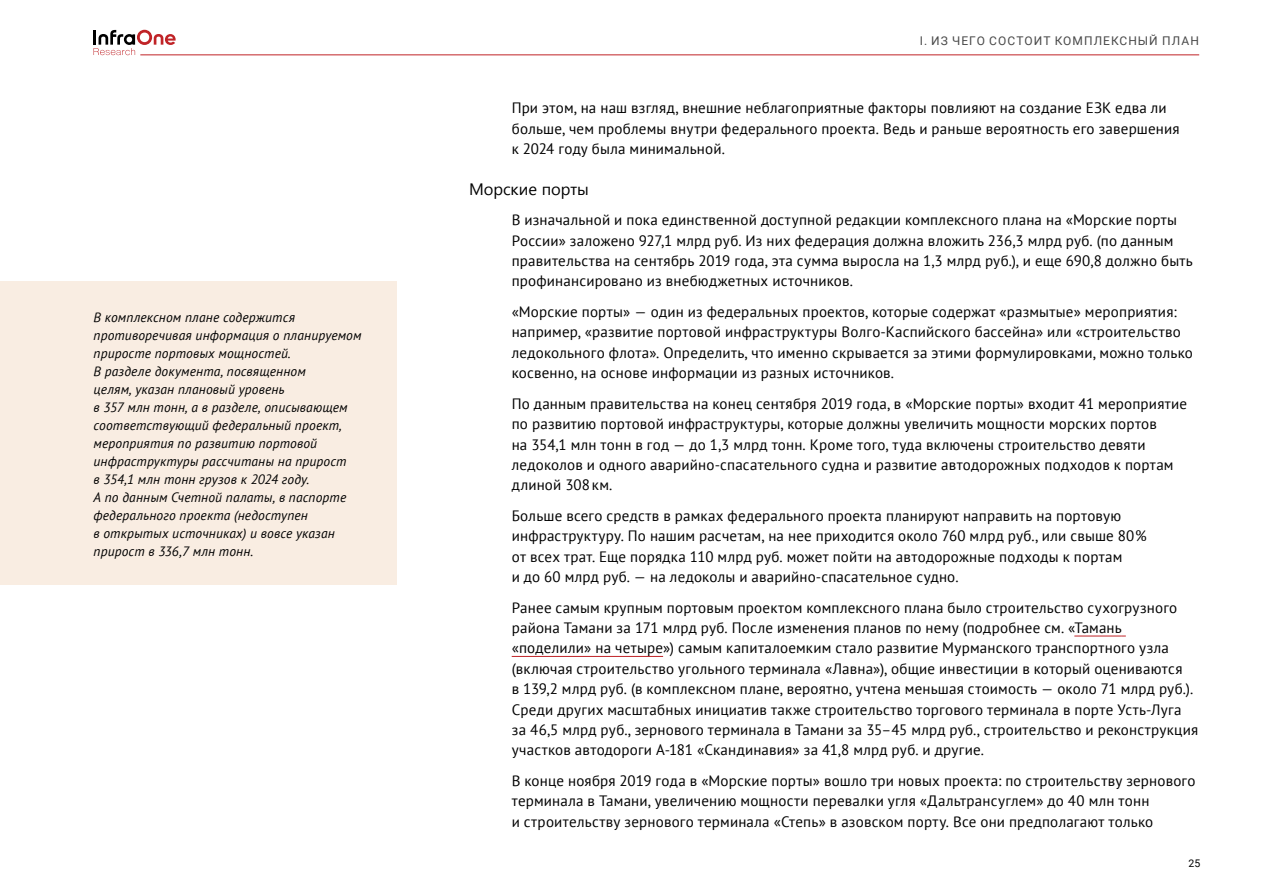
<style>
.page{position:relative;width:1263px;height:893px;background:#fff}
.page>*{position:absolute;margin:0;border:0;box-sizing:border-box;transform-origin:0 0}
.t1{font:16.5px "Segoe UI";letter-spacing:-.005em;color:#000}
.t2{font:15px/20.4px "PT Sans";letter-spacing:.015em;color:#000}
.t3{font:italic 13.5px/18px "PT Sans";letter-spacing:.01em;color:#000}
.t4{font:12px "Roboto";letter-spacing:.09em;color:#484848}
.t5{font:10.5px "Roboto";color:#000}
</style>
<div class="page">
<hr style="left:1074px;top:636px;width:48px;height:1px;background:#c02327">
<hr style="left:512px;top:656px;width:151px;height:1px;background:#c02327">
<div style="left:0;top:282px;width:397px;height:303px;background:#f9ede2"></div>
<svg style="left:94px;top:30px;width:82px;height:25px"></svg>
<hr style="left:140px;top:54px;width:1059px;height:1px;background:#c02327">
<p class="t3" style="left:94px;top:307px;width:269px">В комплексном плане содержится противоречивая информация о планируемом приросте портовых мощностей.<br>В разделе документа, посвященном<br>целям, указан плановый уровень<br>в 357 млн тонн, а в разделе, описывающем соответствующий федеральный проект, мероприятия по развитию портовой инфраструктуры рассчитаны на прирост<br>в 354,1 млн тонн грузов к 2024 году.<br>А по данным Счетной палаты, в паспорте федерального проекта (недоступен<br>в открытых источниках) и вовсе указан прирост в 336,7 млн тонн.</p>
<p class="t4" style="left:920px;top:33px;width:281px">I. ИЗ ЧЕГО СОСТОИТ КОМПЛЕКСНЫЙ ПЛАН</p>
<p class="t2" style="left:512px;top:97px;width:669px">При этом, на наш взгляд, внешние неблагоприятные факторы повлияют на создание ЕЗК едва ли больше, чем проблемы внутри федерального проекта. Ведь и раньше вероятность его завершения к 2024 году была минимальной.</p>
<p class="t1" style="left:469px;top:177px;width:121px">Морские порты</p>
<p class="t2" style="left:512px;top:209px;width:683px">В изначальной и пока единственной доступной редакции комплексного плана на «Морские порты России» заложено 927,1 млрд руб. Из них федерация должна вложить 236,3 млрд руб. (по данным правительства на сентябрь 2019 года, эта сумма выросла на 1,3 млрд руб.), и еще 690,8 должно быть профинансировано из внебюджетных источников.</p>
<p class="t2" style="left:512px;top:301px;width:683px">«Морские порты» — один из федеральных проектов, которые содержат «размытые» мероприятия: например, «развитие портовой инфраструктуры Волго-Каспийского бассейна» или «строительство ледокольного флота». Определить, что именно скрывается за этими формулировками, можно только косвенно, на основе информации из разных источников.</p>
<p class="t2" style="left:512px;top:393px;width:677px">По данным правительства на конец сентября 2019 года, в «Морские порты» входит 41 мероприятие по развитию портовой инфраструктуры, которые должны увеличить мощности морских портов<br>на 354,1 млн тонн в год — до 1,3 млрд тонн. Кроме того, туда включены строительство девяти ледоколов и одного аварийно-спасательного судна и развитие автодорожных подходов к портам длиной 308км.</p>
<p class="t2" style="left:512px;top:505px;width:636px">Больше всего средств в рамках федерального проекта планируют направить на портовую инфраструктуру. По нашим расчетам, на нее приходится около 760 млрд руб., или свыше 80% от всех трат. Еще порядка 110 млрд руб. может пойти на автодорожные подходы к портам<br>и до 60 млрд руб. — на ледоколы и аварийно-спасательное судно.</p>
<p class="t2" style="left:512px;top:597px;width:688px">Ранее самым крупным портовым проектом комплексного плана было строительство сухогрузного района Тамани за 171 млрд руб. После изменения планов по нему (подробнее см. «Тамань «поделили» на четыре») самым капиталоемким стало развитие Мурманского транспортного узла (включая строительство угольного терминала «Лавна»), общие инвестиции в который оцениваются<br>в 139,2 млрд руб. (в комплексном плане, вероятно, учтена меньшая стоимость — около 71 млрд руб.).<br>Среди других масштабных инициатив также строительство торгового терминала в порте Усть-Луга за 46,5 млрд руб., зернового терминала в Тамани за 35–45 млрд руб., строительство и реконструкция участков автодороги А-181 «Скандинавия» за 41,8 млрд руб. и другие.</p>
<p class="t2" style="left:512px;top:770px;width:685px">В конце ноября 2019 года в «Морские порты» вошло три новых проекта: по строительству зернового терминала в Тамани, увеличению мощности перевалки угля «Дальтрансуглем» до 40 млн тонн<br>и строительству зернового терминала «Степь» в азовском порту. Все они предполагают только</p>
<p class="t5" style="left:1188px;top:856px;width:13px">25</p>
</div>
